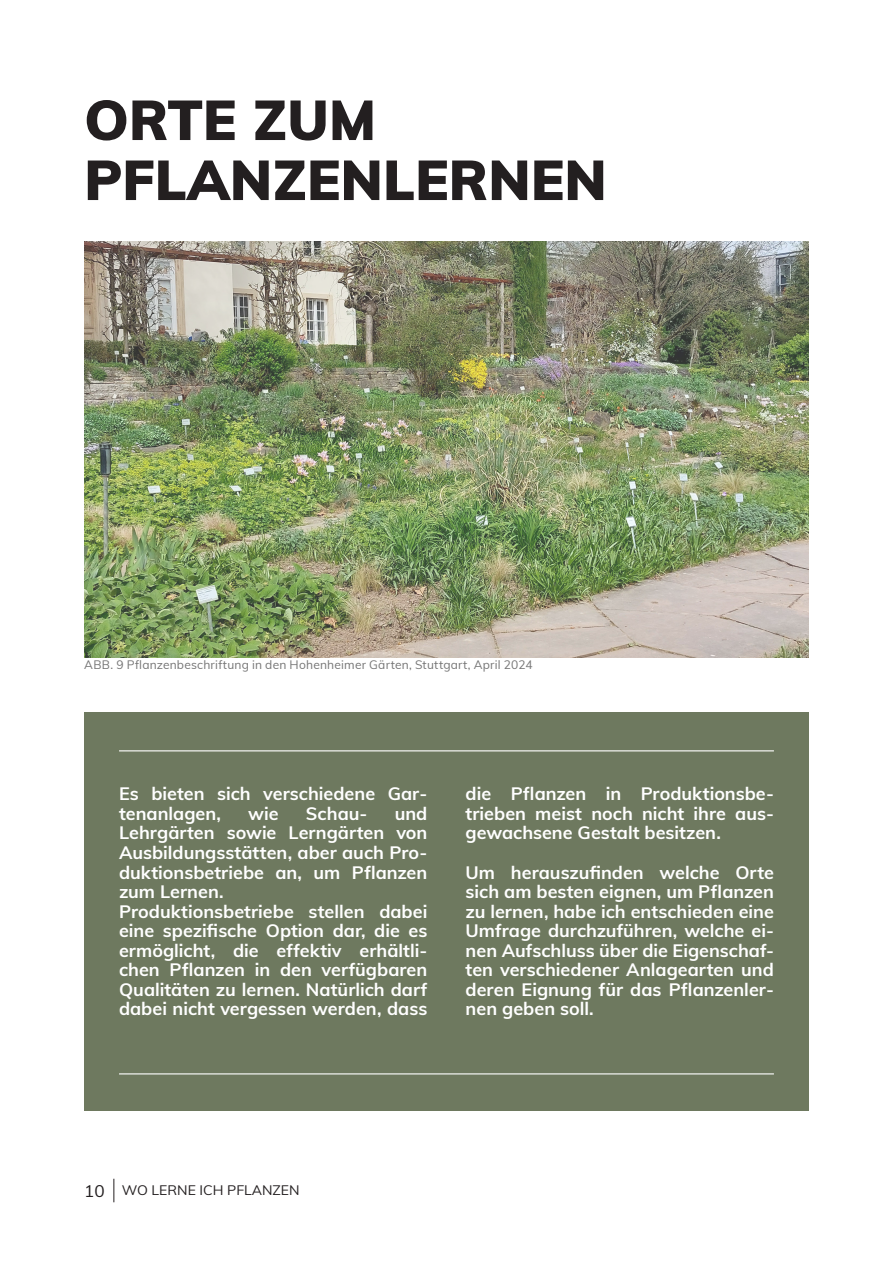
<style>
.page{position:relative;width:893px;height:1263px;background:#fff}
.page>*{position:absolute;margin:0;border:0;box-sizing:border-box;transform-origin:0 0}
._0_Überschrift_Muli{font:900 55.5px "Muli";color:#231f20}
.Paragraph_Style_21{font:700 18px/19.5px "Muli";color:#fff;text-align:justify}
.t1{font:13.5px "Muli";color:#231f20;scale:1.04 1}
.Paragraph_Style_10{font:12px "Muli";letter-spacing:.015em;color:#757575}
.s1{font-size:16.5px}
</style>
<div class="page">
<svg style="left:113px;top:1179px;width:1px;height:23px"></svg>
<div style="left:84px;top:713px;width:725px;height:398px;background:#6e795f"></div>
<img style="left:84px;top:241px;width:725px;height:416px">
<hr style="left:119px;top:750px;width:655px;height:1px;background:#fff">
<hr style="left:119px;top:1073px;width:655px;height:1px;background:#fff">
<p class="_0_Überschrift_Muli" style="left:84px;top:79px;width:293px">ORTE ZUM</p>
<p class="_0_Überschrift_Muli" style="left:84px;top:139px;width:524px">PFLANZENLERNEN</p>
<p class="Paragraph_Style_10" style="left:84px;top:656px;width:450px">ABB. 9 Pflanzenbeschriftung in den Hohenheimer Gärten, Stuttgart, April 2024</p>
<p class="Paragraph_Style_21" style="left:119px;top:783px;width:310px">Es bieten sich verschiedene Gar&shy;tenanlagen,</p>
<p class="Paragraph_Style_21" style="left:119px;top:803px;width:310px;text-indent:276px">und Lehrgärten sowie Lerngärten von Ausbildungsstätten, aber auch Pro&shy;duktionsbetriebe an, um Pflanzen zum Lernen.</p>
<p class="Paragraph_Style_21" style="left:119px;top:900px;width:310px">Produktionsbetriebe stellen dabei eine spezifische Option dar, die es ermöglicht, die effektiv erhältli&shy;chen Pflanzen in den verfügbaren Qualitäten zu lernen. Natürlich darf dabei nicht vergessen werden, dass</p>
<p class="Paragraph_Style_21" style="left:248px;top:803px;width:32px">wie</p>
<p class="Paragraph_Style_21" style="left:306px;top:803px;width:63px">Schau-</p>
<p class="Paragraph_Style_21" style="left:466px;top:783px;width:310px">die Pflanzen in Produktionsbe&shy;trieben meist noch nicht ihre aus&shy;gewachsene Gestalt besitzen.</p>
<p class="Paragraph_Style_21" style="left:466px;top:861px;width:310px">Um herauszufinden welche Orte sich am besten eignen, um Pflanzen zu lernen, habe ich entschieden eine Umfrage durchzuführen, welche ei&shy;nen Aufschluss über die Eigenschaf&shy;ten verschiedener Anlagearten und deren Eignung für das Pflanzenler&shy;nen geben soll.</p>
<p class="t1" style="left:84px;top:1180px;width:209px"><span class="s1">10</span> WO LERNE ICH PFLANZEN</p>
</div>
